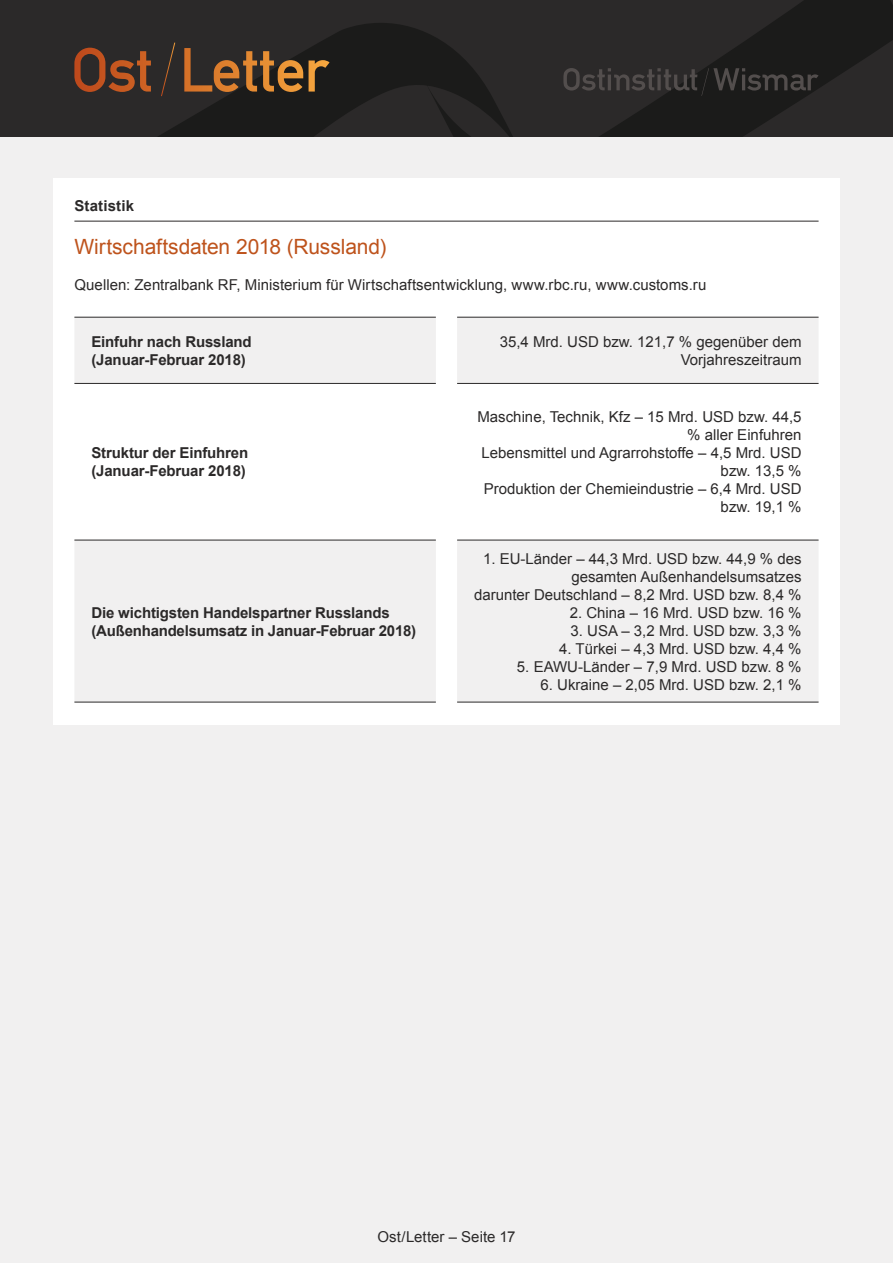
<style>
.page{position:relative;width:893px;height:1263px;background:#f1f0f0}
.page>*{position:absolute;margin:0;border:0;box-sizing:border-box;transform-origin:0 0}
.t1{font:21px "Arial";letter-spacing:-.005em;color:#be531c}
.t2{font:15px/18px "Arial";color:#2b2929;text-align:right}
.t3{font:700 15px/18px "Arial";letter-spacing:-.01em;color:#2b2929}
.t4{font:700 15px "Arial";letter-spacing:.01em;color:#2b2929}
</style>
<div class="page">
<svg style="left:0;top:0;width:893px;height:136px;background:#262424"></svg>
<svg style="left:74px;top:43px;width:256px;height:53px;background:#583c27"></svg>
<svg style="left:563px;top:68px;width:256px;height:28px;background:#2f2d2d"></svg>
<div style="left:53px;top:179px;width:787px;height:546px;background:#fff"></div>
<hr style="left:74px;top:221px;width:745px;height:1px;background:#2b2929">
<svg style="left:74px;top:318px;width:745px;height:384px;fill:#f1f0f0"></svg>
<hr style="left:74px;top:317px;width:362px;height:1px;background:#2b2929">
<hr style="left:457px;top:317px;width:362px;height:1px;background:#2b2929">
<hr style="left:74px;top:383px;width:362px;height:1px;background:#2b2929">
<hr style="left:457px;top:383px;width:362px;height:1px;background:#2b2929">
<hr style="left:74px;top:540px;width:362px;height:1px;background:#2b2929">
<hr style="left:457px;top:540px;width:362px;height:1px;background:#2b2929">
<hr style="left:74px;top:702px;width:362px;height:1px;background:#2b2929">
<hr style="left:457px;top:702px;width:362px;height:1px;background:#2b2929">
<p class="t4" style="left:74px;top:195px;width:61px">Statistik</p>
<h1 class="t1" style="left:74px;top:233px;width:314px">Wirtschaftsdaten 2018 (Russland)</h1>
<p class="t2" style="left:74px;top:276px;width:633px">Quellen: Zentralbank RF, Ministerium für Wirtschaftsentwicklung, www.rbc.ru, www.customs.ru</p>
<p class="t3" style="left:91px;top:333px;width:162px">Einfuhr nach Russland (Januar-Februar 2018)</p>
<p class="t2" style="left:500px;top:333px;width:303px">35,4 Mrd. USD bzw. 121,7 % gegenüber dem<br>Vorjahreszeitraum</p>
<p class="t3" style="left:91px;top:444px;width:158px">Struktur der Einfuhren (Januar-Februar 2018)</p>
<p class="t3" style="left:91px;top:604px;width:326px">Die wichtigsten Handelspartner Russlands (Außenhandelsumsatz in Januar-Februar 2018)</p>
<p class="t2" style="left:477px;top:408px;width:326px">Maschine, Technik, Kfz – 15 Mrd. USD bzw. 44,5 % aller Einfuhren<br>Lebensmittel und Agrarrohstoffe – 4,5 Mrd. USD bzw. 13,5 %<br>Produktion der Chemieindustrie – 6,4 Mrd. USD bzw. 19,1 %</p>
<p class="t2" style="left:474px;top:549px;width:329px">1. EU-Länder – 44,3 Mrd. USD bzw. 44,9 % des gesamten Außenhandelsumsatzes<br>darunter Deutschland – 8,2 Mrd. USD bzw. 8,4 %</p>
<p class="t2" style="left:570px;top:603px;width:233px">2. China – 16 Mrd. USD bzw. 16 %</p>
<p class="t2" style="left:571px;top:621px;width:232px">3. USA – 3,2 Mrd. USD bzw. 3,3 %</p>
<p class="t2" style="left:559px;top:639px;width:244px">4. Türkei – 4,3 Mrd. USD bzw. 4,4 %</p>
<p class="t2" style="left:517px;top:657px;width:286px">5. EAWU-Länder – 7,9 Mrd. USD bzw. 8 %</p>
<p class="t2" style="left:541px;top:675px;width:262px">6. Ukraine – 2,05 Mrd. USD bzw. 2,1 %</p>
<p class="t2" style="left:377px;top:1227px;width:139px">Ost/Letter – Seite 17</p>
</div>
